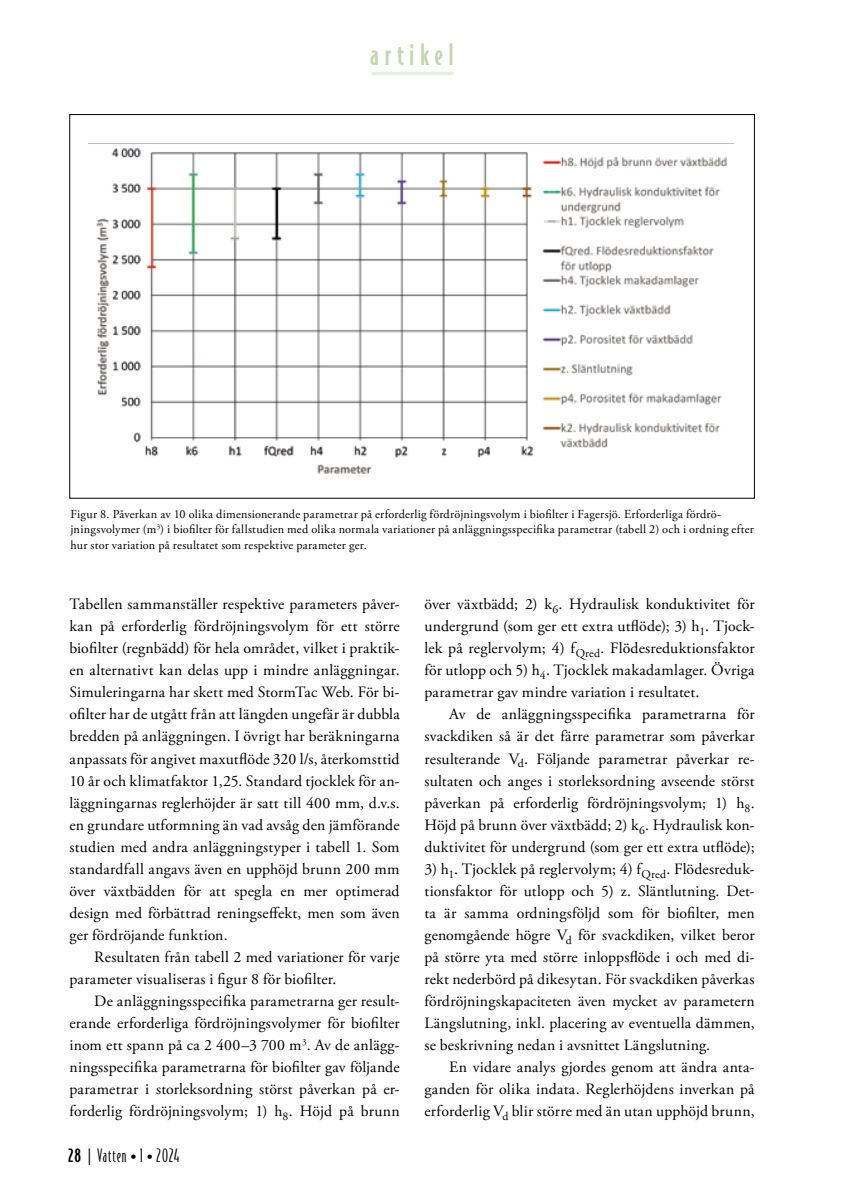
<style>
.page{position:relative;width:844px;height:1191px;background:#fff}
.page>*{position:absolute;margin:0;border:0;box-sizing:border-box;transform-origin:0 0}
.t1{font:500 28px "Bodega Sans";letter-spacing:.195em;color:#c2d6b0}
.t2{font:300 17.5px "Bodega Sans";letter-spacing:.05em;color:#000}
.t3{font:15.75px/22.1px "Adobe Garamond Pro";letter-spacing:.01em;color:#000;text-align:justify}
.t4{font:12.25px/15.8px "Adobe Garamond Pro";letter-spacing:.02em;color:#000}
.s1{font-weight:500}
.s2{font-family:"Adobe Garamond Pro";font-weight:400;font-size:15.75px}
</style>
<div class="page">
<hr style="left:371px;top:72px;width:82px;height:3px;background:#e7efdf">
<img style="left:96px;top:148px;width:631px;height:326px">
<h1 class="t1" style="left:370px;top:37px;width:85px">artikel</h1>
<p class="t4" style="left:70px;top:506px;width:684px">Figur 8. Påverkan av 10 olika dimensionerande parametrar på erforderlig fördröjningsvolym i biofilter i Fagersjö. Erforderliga fördrö&shy;jningsvolymer (m<sup>3</sup>) i biofilter för fallstudien med olika normala variationer på anläggningsspecifika parametrar (tabell 2) och i ordning efter hur stor variation på resultatet som respektive parameter ger.</p>
<p class="t3" style="left:69px;top:593px;width:331px">Tabellen sammanställer respektive parameters påver&shy;kan på erforderlig fördröjningsvolym för ett större biofilter (regnbädd) för hela området, vilket i praktik&shy;en alternativt kan delas upp i mindre anläggningar.<br>Simuleringarna har skett med StormTac Web. För bi&shy;ofilter har de utgått från att längden ungefär är dubbla bredden på anläggningen. I övrigt har beräkningarna anpassats för angivet maxutflöde 320 l/s, återkomsttid 10 år och klimatfaktor 1,25. Standard tjocklek för an&shy;läggningarnas reglerhöjder är satt till 400 mm, d.v.s. en grundare utformning än vad avsåg den jämförande studien med andra anläggningstyper i tabell 1. Som standardfall angavs även en upphöjd brunn 200 mm över växtbädden för att spegla en mer optimerad design med förbättrad reningseffekt, men som även ger fördröjande funktion.</p>
<p class="t3" style="left:69px;top:946px;width:331px;text-indent:25px">Resultaten från tabell 2 med variationer för varje parameter visualiseras i figur 8 för biofilter.</p>
<p class="t3" style="left:69px;top:990px;width:331px;text-indent:25px">De anläggningsspecifika parametrarna ger result&shy;erande erforderliga fördröjningsvolymer för biofilter inom ett spann på ca 2 400–3 700 m<sup>3</sup>. Av de anlägg&shy;ningsspecifika parametrarna för biofilter gav följande parametrar i storleksordning störst påverkan på er&shy;forderlig fördröjningsvolym; 1) h<sub>8</sub>. Höjd på brunn</p>
<p class="t2" style="left:68px;top:1145px;width:113px"><span class="s1">28</span> | Vatten <span class="s2">•</span> 1 <span class="s2">•</span> 2024</p>
<p class="t3" style="left:424px;top:593px;width:331px">över växtbädd; 2) k<sub>6</sub>. Hydraulisk konduktivitet för undergrund (som ger ett extra utflöde); 3) h<sub>1</sub>. Tjock&shy;lek på reglervolym; 4) f<sub>Qred</sub>. Flödesreduktionsfaktor för utlopp och 5) h<sub>4</sub>. Tjocklek makadamlager. Övriga parametrar gav mindre variation i resultatet.</p>
<p class="t3" style="left:424px;top:704px;width:331px;text-indent:25px">Av de anläggningsspecifika parametrarna för svackdiken så är det färre parametrar som påverkar resulterande V<sub>d</sub>. Följande parametrar påverkar re&shy;sultaten och anges i storleksordning avseende störst påverkan på erforderlig fördröjningsvolym; 1) h<sub>8</sub>.<br>Höjd på brunn över växtbädd; 2) k<sub>6</sub>. Hydraulisk kon&shy;duktivitet för undergrund (som ger ett extra utflöde);</p>
<p class="t3" style="left:424px;top:858px;width:331px">3) h<sub>1</sub>. Tjocklek på reglervolym; 4) f<sub>Qred</sub>. Flödesreduk&shy;tionsfaktor för utlopp och 5) z. Släntlutning. Det&shy;ta är samma ordningsföljd som för biofilter, men genomgående högre V<sub>d</sub> för svackdiken, vilket beror på större yta med större inloppsflöde i och med di&shy;rekt nederbörd på dikesytan. För svackdiken påverkas fördröjningskapaciteten även mycket av parametern Längslutning, inkl. placering av eventuella dämmen, se beskrivning nedan i avsnittet Längslutning.</p>
<p class="t3" style="left:424px;top:1056px;width:331px;text-indent:25px">En vidare analys gjordes genom att ändra anta&shy;ganden för olika indata. Reglerhöjdens inverkan på erforderlig V<sub>d</sub> blir större med än utan upphöjd brunn,</p>
</div>
